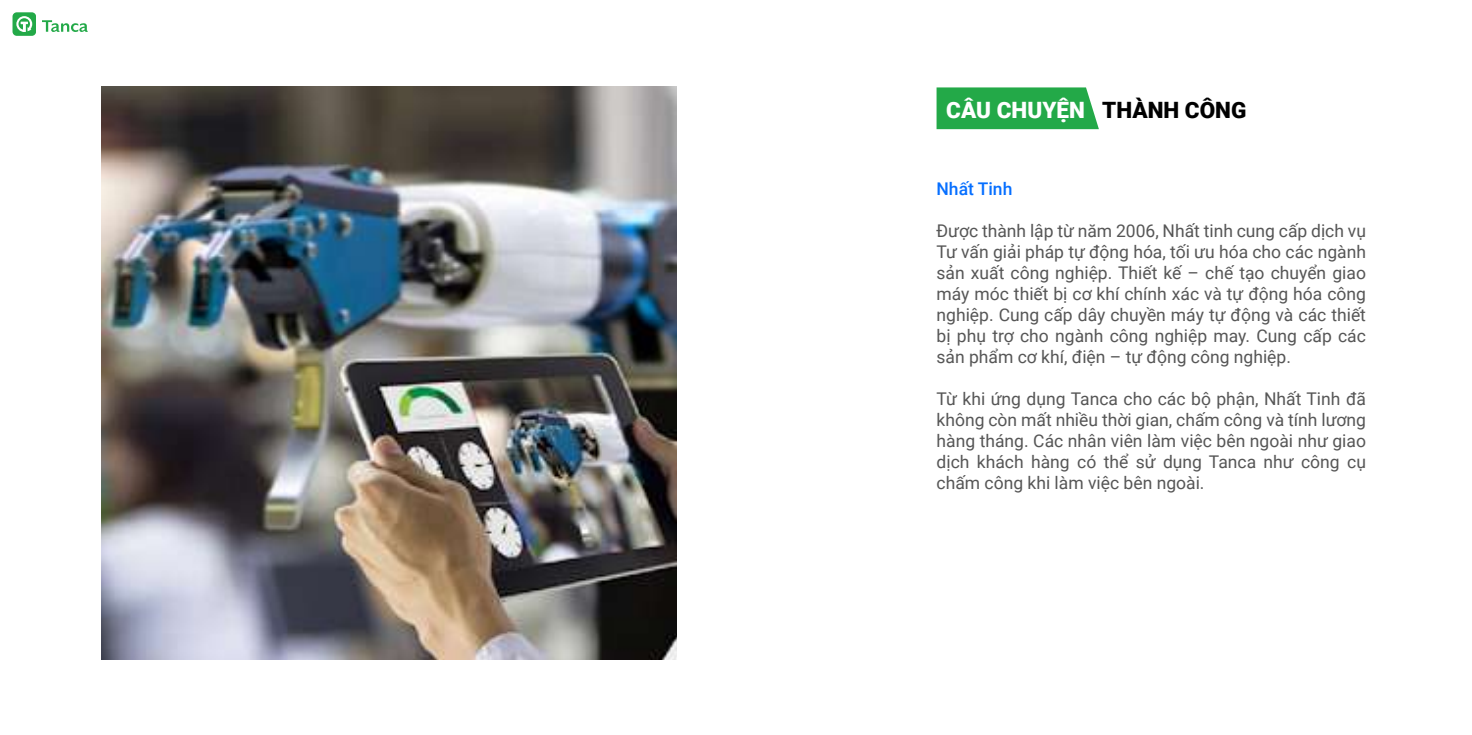
<style>
.page{position:relative;width:1472px;height:735px;background:#fff}
.page>*{position:absolute;margin:0;border:0;box-sizing:border-box;transform-origin:0 0}
.t1{font:900 22.5px "Roboto";color:#fff}
.t2{font:17.5px/21px "Roboto";color:#565656;text-align:justify}
.t3{font:500 17.5px "Roboto";color:#066fff}
.s1{color:#000}
</style>
<div class="page">
<svg style="left:13px;top:12px;width:23px;height:24px"></svg>
<svg style="left:42px;top:20px;width:46px;height:12px"></svg>
<div style="left:936px;top:87px;width:162px;height:42px;background:#23a948"></div>
<img style="left:101px;top:86px;width:575px;height:574px">
<p class="t1" style="left:946px;top:94px;width:302px">CÂU CHUYỆN <span class="s1">THÀNH CÔNG</span></p>
<p class="t3" style="left:936px;top:177px;width:77px">Nhất Tinh</p>
<p class="t2" style="left:936px;top:220px;width:431px">Được thành lập từ năm 2006, Nhất tinh cung cấp dịch vụ Tư vấn giải pháp tự động hóa, tối ưu hóa cho các ngành sản xuất công nghiệp. Thiết kế – chế tạo chuyển giao máy móc thiết bị cơ khí chính xác và tự động hóa công nghiệp. Cung cấp dây chuyền máy tự động và các thiết bị phụ trợ cho ngành công nghiệp may. Cung cấp các sản phẩm cơ khí, điện – tự động công nghiệp.</p>
<p class="t2" style="left:936px;top:388px;width:431px">Từ khi ứng dụng Tanca cho các bộ phận, Nhất Tinh đã không còn mất nhiều thời gian, chấm công và tính lương hàng tháng. Các nhân viên làm việc bên ngoài như giao dịch khách hàng có thể sử dụng Tanca như công cụ chấm công khi làm việc bên ngoài.</p>
</div>
